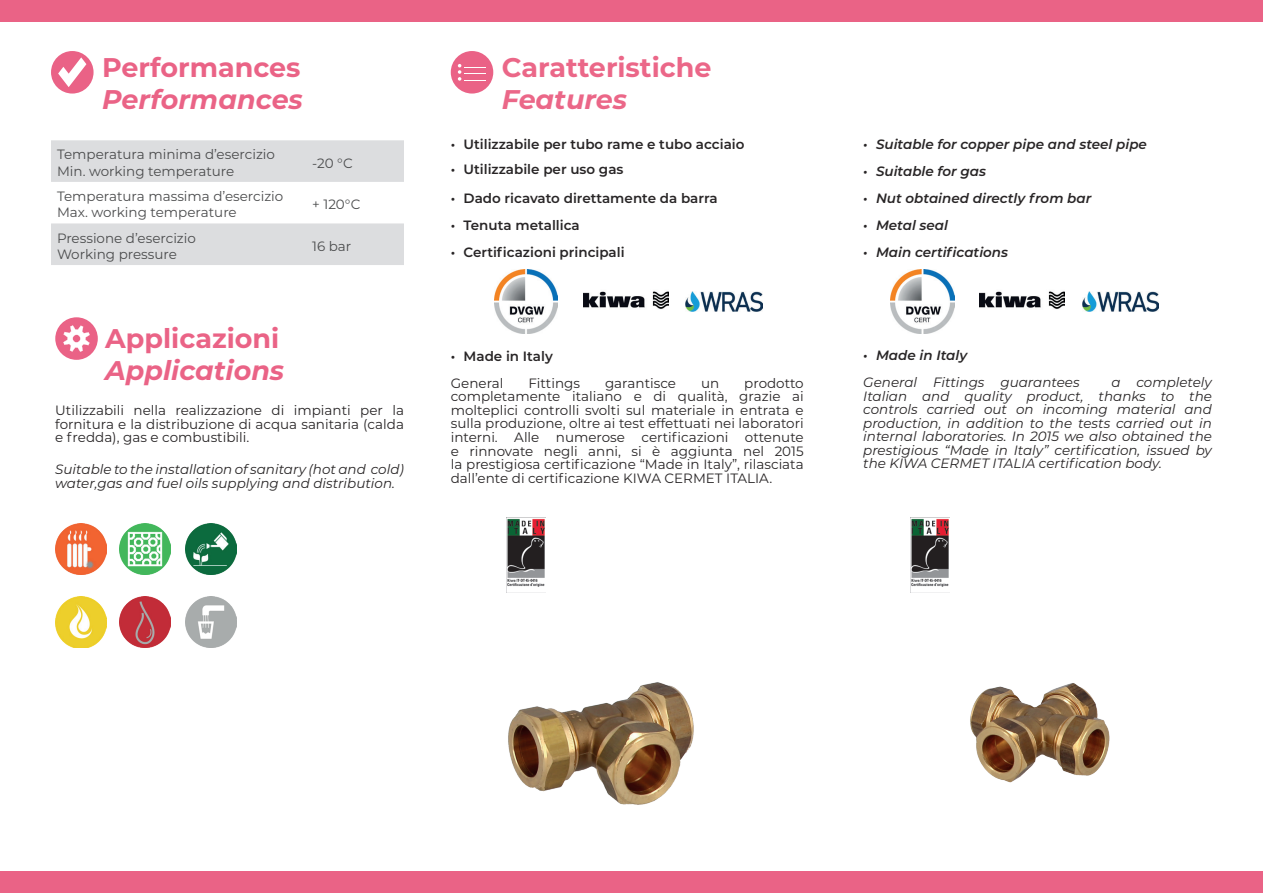
<style>
.page{position:relative;width:1263px;height:893px;background:#fff}
.page>*{position:absolute;margin:0;border:0;box-sizing:border-box;transform-origin:0 0}
.t1{font:700 27px "Montserrat";color:#ea6386}
.t2{font:italic 700 27px "Montserrat";color:#ea6386}
.t3{font:700 27px "Montserrat";color:#eb6788}
.t4{font:italic 700 27px "Montserrat";color:#eb6788}
.t5{font:13.5px/13.5px "Montserrat";color:#282526;text-align:justify}
.t6{font:italic 13.5px/13.5px "Montserrat";color:#282526;text-align:justify}
.t7{font:13.5px/16.5px "Montserrat";color:#4b4c4d}
.t8{font:600 13.5px "Montserrat";color:#282526}
.t9{font:italic 600 13.5px "Montserrat";color:#282526}
</style>
<div class="page">
<div style="left:0;top:0;width:1263px;height:21px;background:#ea6386"></div>
<div style="left:0;top:872px;width:1263px;height:21px;background:#ea6386"></div>
<img style="left:55px;top:523px;width:51px;height:51px">
<img style="left:55px;top:597px;width:51px;height:51px">
<img style="left:119px;top:523px;width:51px;height:51px">
<img style="left:119px;top:597px;width:51px;height:51px">
<img style="left:185px;top:523px;width:51px;height:51px">
<img style="left:185px;top:597px;width:51px;height:51px">
<img style="left:686px;top:292px;width:76px;height:20px">
<img style="left:494px;top:270px;width:64px;height:64px">
<img style="left:583px;top:291px;width:85px;height:18px">
<img style="left:1082px;top:292px;width:76px;height:20px">
<img style="left:890px;top:270px;width:64px;height:64px">
<img style="left:979px;top:291px;width:85px;height:18px">
<img style="left:910px;top:518px;width:39px;height:44px">
<img style="left:859px;top:562px;width:326px;height:310px">
<img style="left:357px;top:517px;width:499px;height:355px">
<svg style="left:51px;top:140px;width:353px;height:125px"></svg>
<div style="left:51px;top:51px;width:43px;height:43px;background:#ea6286;border-radius:50%"></div>
<svg style="left:58px;top:57px;width:28px;height:30px"></svg>
<div style="left:55px;top:317px;width:43px;height:43px;background:#ea6286;border-radius:50%"></div>
<svg style="left:63px;top:325px;width:27px;height:27px"></svg>
<div style="left:451px;top:51px;width:42px;height:43px;background:#ea6286;border-radius:50%"></div>
<svg style="left:458px;top:64px;width:28px;height:17px"></svg>
<h1 class="t1" style="left:102px;top:48px;width:200px">Performances</h1>
<h1 class="t2" style="left:102px;top:80px;width:202px">Performances</h1>
<p class="t7" style="left:57px;top:146px;width:219px">Temperatura minima d’esercizio<br>Min. working temperature</p>
<p class="t7" style="left:312px;top:154px;width:42px">-20 °C</p>
<p class="t7" style="left:57px;top:187px;width:228px">Temperatura massima d’esercizio<br>Max. working temperature</p>
<p class="t7" style="left:312px;top:196px;width:50px">+ 120°C</p>
<p class="t7" style="left:57px;top:229px;width:140px">Pressione d’esercizio<br>Working pressure</p>
<p class="t7" style="left:312px;top:237px;width:41px">16 bar</p>
<h1 class="t1" style="left:105px;top:319px;width:176px">Applicazioni</h1>
<h1 class="t2" style="left:105px;top:351px;width:181px">Applications</h1>
<p class="t5" style="left:55px;top:403px;width:350px">Utilizzabili nella realizzazione di impianti per la fornitura e la distribuzione di acqua sanitaria (calda e fredda), gas e combustibili.</p>
<p class="t6" style="left:55px;top:462px;width:350px">Suitable to the installation of sanitary (hot and cold) water,gas and fuel oils supplying and distribution.</p>
<h1 class="t3" style="left:502px;top:48px;width:211px">Caratteristiche</h1>
<h1 class="t4" style="left:502px;top:80px;width:127px">Features</h1>
<p class="t8" style="left:451px;top:134px;width:295px">• Utilizzabile per tubo rame e tubo acciaio</p>
<p class="t8" style="left:451px;top:160px;width:174px">• Utilizzabile per uso gas</p>
<p class="t8" style="left:451px;top:189px;width:268px">• Dado ricavato direttamente da barra</p>
<p class="t8" style="left:451px;top:216px;width:130px">• Tenuta metallica</p>
<p class="t8" style="left:451px;top:243px;width:175px">• Certificazioni principali</p>
<p class="t8" style="left:451px;top:347px;width:104px">• Made in Italy</p>
<p class="t5" style="left:451px;top:376px;width:54px">General</p>
<p class="t5" style="left:529px;top:376px;width:53px">Fittings</p>
<p class="t5" style="left:605px;top:376px;width:72px">garantisce</p>
<p class="t5" style="left:701px;top:376px;width:20px">un</p>
<p class="t5" style="left:451px;top:376px;width:354px;text-indent:293px">prodotto completamente italiano e di qualità, grazie ai molteplici controlli svolti sul materiale in entrata e sulla produzione, oltre ai test effettuati nei laboratori interni. Alle numerose certificazioni ottenute e rinnovate negli anni, si è aggiunta nel 2015 la prestigiosa certificazione “Made in Italy”, rilasciata dall’ente di certificazione KIWA CERMET ITALIA.</p>
<p class="t9" style="left:863px;top:134px;width:285px">• Suitable for copper pipe and steel pipe</p>
<p class="t9" style="left:863px;top:161px;width:124px">• Suitable for gas</p>
<p class="t9" style="left:863px;top:188px;width:230px">• Nut obtained directly from bar</p>
<p class="t9" style="left:863px;top:215px;width:86px">• Metal seal</p>
<p class="t9" style="left:863px;top:242px;width:146px">• Main certifications</p>
<p class="t9" style="left:863px;top:346px;width:105px">• Made in Italy</p>
<p class="t6" style="left:863px;top:375px;width:218px">General Fittings guarantees</p>
<p class="t6" style="left:863px;top:375px;width:350px;text-indent:248px">a completely Italian and quality product, thanks to the controls carried out on incoming material and production, in addition to the tests carried out in internal laboratories. In 2015 we also obtained the prestigious “Made in Italy” certification, issued by the KIWA CERMET ITALIA certification body.</p>
</div>
